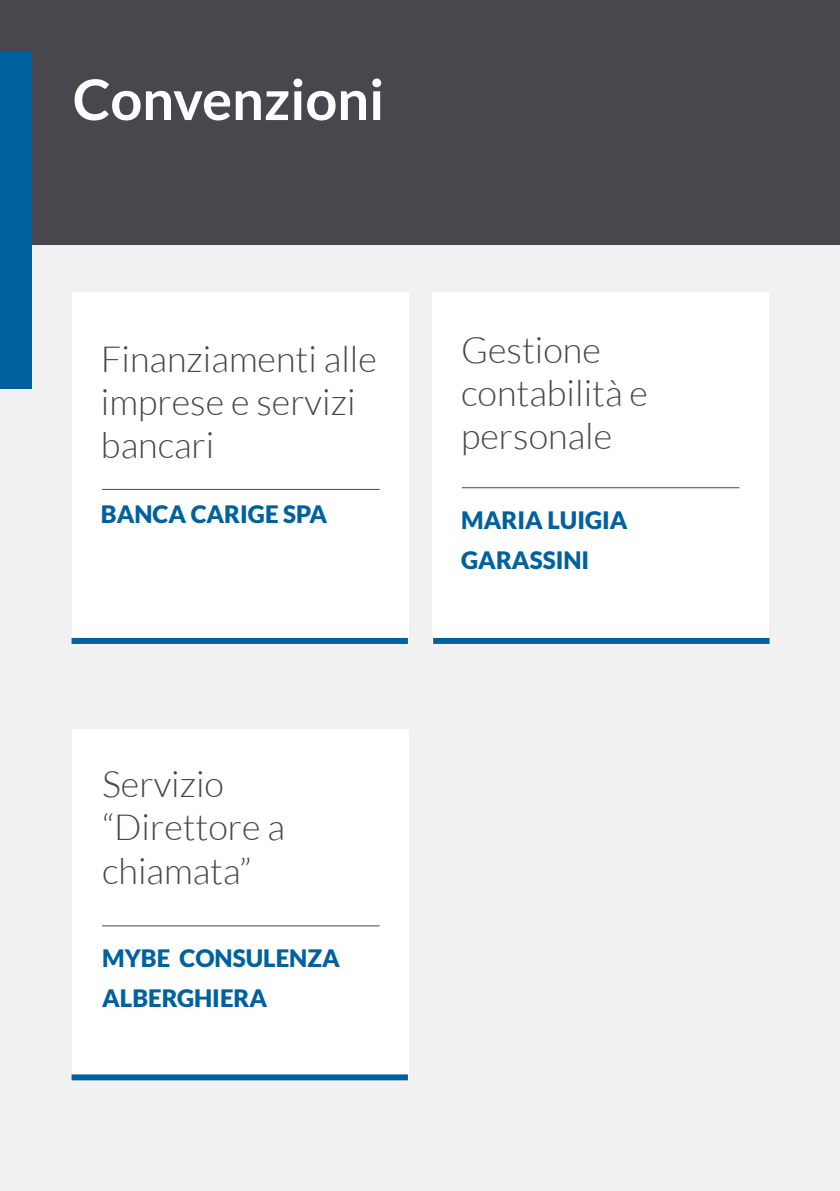
<style>
.page{position:relative;width:840px;height:1191px;background:#fff}
.page>*{position:absolute;margin:0;border:0;box-sizing:border-box;transform-origin:0 0}
.t1{font:700 56px "Lato";color:#fff}
.t2{font:300 36px/43.2px "Lato";color:#49464d}
.t3{font:900 24px/40px "Lato";color:#01619e}
</style>
<div class="page">
<div style="left:0;top:244px;width:839px;height:947px;background:#f2f1f2"></div>
<div style="left:72px;top:292px;width:336px;height:352px;background:#fff"></div>
<div style="left:72px;top:729px;width:336px;height:351px;background:#fff"></div>
<div style="left:432px;top:292px;width:336px;height:352px;background:#fff"></div>
<div style="left:71px;top:638px;width:336px;height:6px;background:#01619e"></div>
<div style="left:71px;top:1074px;width:336px;height:6px;background:#01619e"></div>
<div style="left:433px;top:638px;width:336px;height:6px;background:#01619e"></div>
<div style="left:0;top:0;width:839px;height:244px;background:#49464d"></div>
<hr style="left:102px;top:489px;width:277px;height:1px;background:#49464d">
<hr style="left:102px;top:925px;width:277px;height:1px;background:#49464d">
<hr style="left:461px;top:487px;width:278px;height:1px;background:#49464d">
<div style="left:0;top:52px;width:32px;height:336px;background:#01619e"></div>
<h1 class="t1" style="left:73px;top:68px;width:313px">Convenzioni</h1>
<p class="t2" style="left:101px;top:337px;width:277px">Finanziamenti alle imprese e servizi bancari</p>
<p class="t3" style="left:101px;top:493px;width:228px">BANCA CARIGE SPA</p>
<p class="t2" style="left:102px;top:763px;width:184px">Servizio “Direttore a chiamata”</p>
<p class="t3" style="left:102px;top:937px;width:239px">MYBE CONSULENZA<br>ALBERGHIERA</p>
<p class="t2" style="left:461px;top:328px;width:188px">Gestione contabilità e personale</p>
<p class="t3" style="left:461px;top:500px;width:168px">MARIA LUIGIA<br>GARASSINI</p>
</div>
